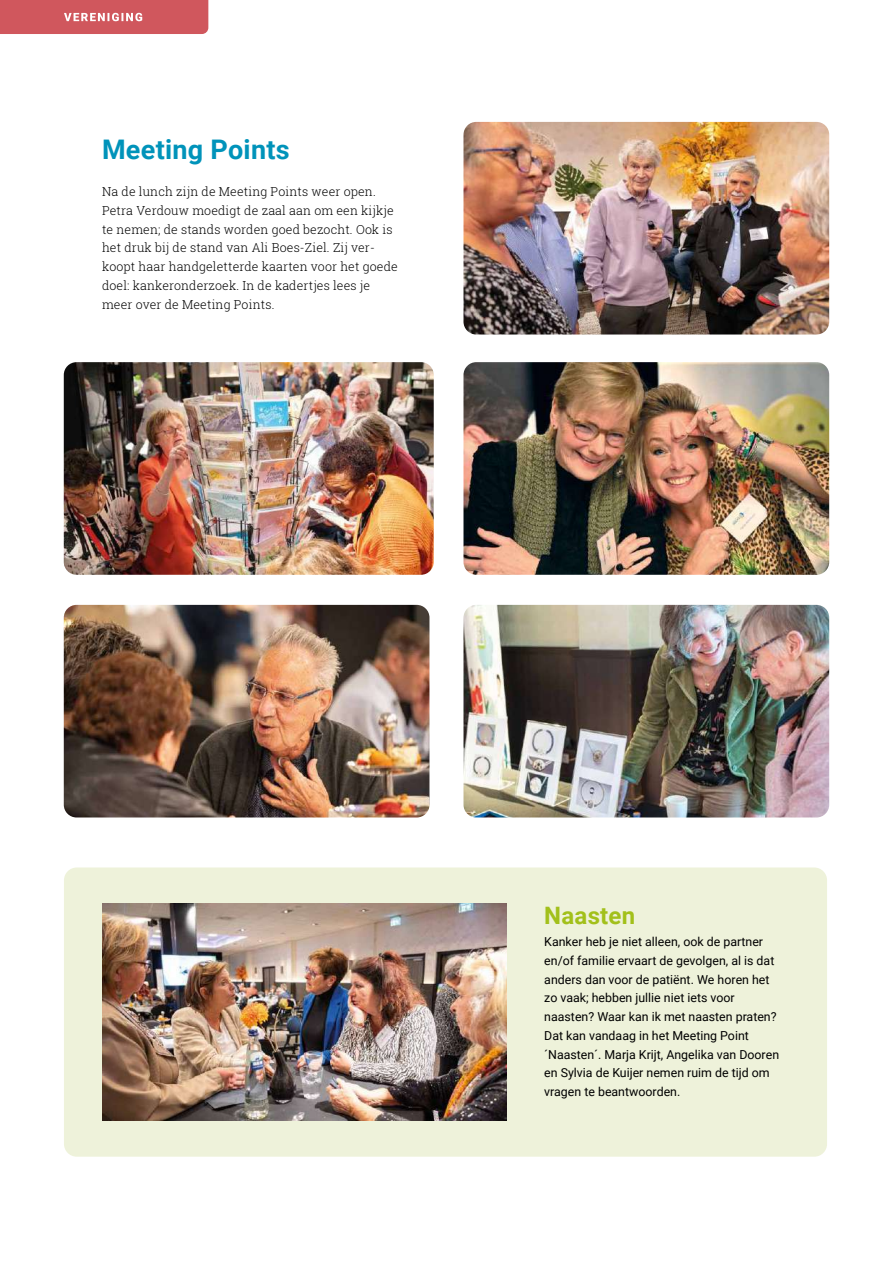
<style>
.page{position:relative;width:893px;height:1263px;background:#fff}
.page>*{position:absolute;margin:0;border:0;box-sizing:border-box;transform-origin:0 0}
.t1{font:700 27px "Roboto";letter-spacing:.01em;color:#0093ba}
.t2{font:700 24px "Roboto";letter-spacing:.01em;color:#a2c01a}
.t3{font:12.3px/18.8px "Roboto";color:#000}
.t4{font:300 12.3px/18.8px "Roboto Slab";letter-spacing:.01em;color:#000}
</style>
<div class="page">
<div style="left:64px;top:867px;width:763px;height:290px;background:#eef2da;border-radius:13px"></div>
<img style="left:102px;top:903px;width:404px;height:217px">
<svg style="left:0;top:0;width:208px;height:34px;background:#d25e64"></svg>
<img style="left:64px;top:362px;width:370px;height:213px">
<img style="left:463px;top:362px;width:366px;height:213px">
<img style="left:463px;top:122px;width:366px;height:212px">
<img style="left:64px;top:605px;width:365px;height:212px">
<img style="left:463px;top:605px;width:366px;height:212px">
<h1 class="t1" style="left:102px;top:130px;width:189px">Meeting Points</h1>
<p class="t4" style="left:102px;top:182px;width:297px">Na de lunch zijn de Meeting Points weer open.<br>Petra Verdouw moedigt de zaal aan om een kijkje te nemen; de stands worden goed bezocht. Ook is het druk bij de stand van Ali Boes-Ziel. Zij ver&shy;koopt haar handgeletterde kaarten voor het goede doel: kankeronderzoek. In de kadertjes lees je meer over de Meeting Points.</p>
<h2 class="t2" style="left:544px;top:899px;width:92px">Naasten</h2>
<p class="t3" style="left:544px;top:932px;width:236px">Kanker heb je niet alleen, ook de partner en/of familie ervaart de gevolgen, al is dat anders dan voor de patiënt. We horen het zo vaak; hebben jullie niet iets voor naasten? Waar kan ik met naasten praten?<br>Dat kan vandaag in het Meeting Point ´Naasten´. Marja Krijt, Angelika van Dooren en Sylvia de Kuijer nemen ruim de tijd om vragen te beantwoorden.</p>
</div>
